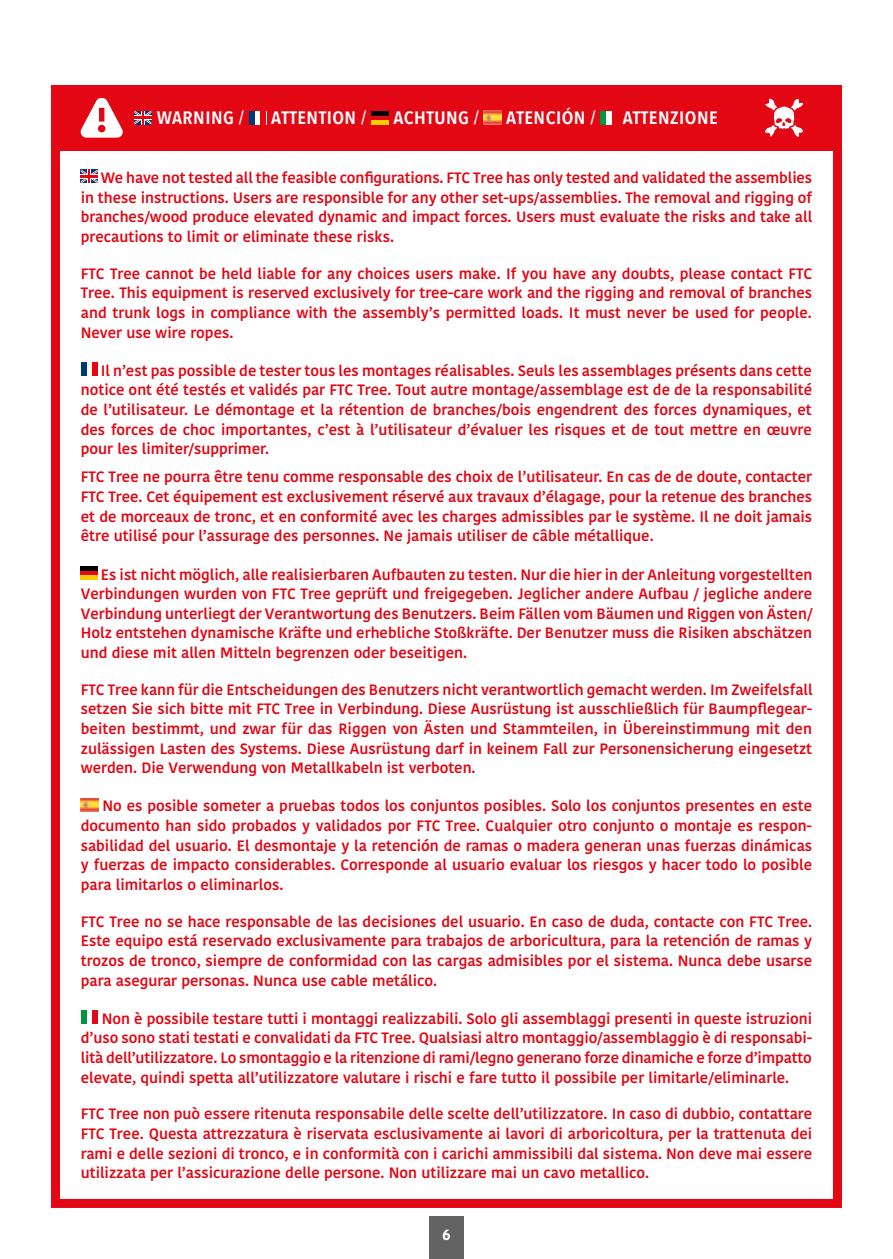
<style>
.page{position:relative;width:893px;height:1259px;background:#fff}
.page>*{position:absolute;margin:0;border:0;box-sizing:border-box;transform-origin:0 0}
.t1{font:600 18px "Avenir Next Condensed";letter-spacing:.025em;color:#fff;scale:1.1 1}
.t2{font:600 15px/19.5px "Kohinoor Devanagari";color:#e30613;text-align:justify}
.t3{font:700 15px "Kohinoor Devanagari";color:#fff}
</style>
<div class="page">
<div style="left:429px;top:1216px;width:34px;height:43px;background:#646363"></div>
<div style="left:51px;top:99px;width:791px;height:1109px;background:#fff;border:9px solid #e30613"></div>
<svg style="left:81px;top:170px;width:17px;height:13px"></svg>
<div style="left:81px;top:362px;width:6px;height:14px;background:#003973"></div>
<div style="left:92px;top:362px;width:6px;height:14px;background:#e30613"></div>
<svg style="left:81px;top:570px;width:17px;height:5px"></svg>
<hr style="left:81px;top:566px;width:17px;height:4px;background:#000">
<hr style="left:81px;top:575px;width:17px;height:4px;background:#fc0">
<img style="left:81px;top:798px;width:17px;height:13px">
<div style="left:81px;top:1010px;width:6px;height:13px;background:#009641"></div>
<div style="left:92px;top:1010px;width:6px;height:13px;background:#e30613"></div>
<div style="left:51px;top:85px;width:791px;height:65px;background:#e30613"></div>
<svg style="left:134px;top:111px;width:17px;height:13px"></svg>
<div style="left:249px;top:111px;width:17px;height:13px;background:#fff"></div>
<div style="left:249px;top:111px;width:6px;height:13px;background:#003973"></div>
<div style="left:260px;top:111px;width:6px;height:13px;background:#e30613"></div>
<svg style="left:371px;top:115px;width:17px;height:1px"></svg>
<hr style="left:371px;top:111px;width:17px;height:4px;background:#000">
<hr style="left:371px;top:120px;width:17px;height:4px;background:#fc0">
<img style="left:484px;top:111px;width:17px;height:13px">
<div style="left:600px;top:111px;width:18px;height:13px;background:#fff"></div>
<div style="left:600px;top:111px;width:6px;height:13px;background:#009641"></div>
<div style="left:612px;top:111px;width:6px;height:13px;background:#e30613"></div>
<svg style="left:81px;top:98px;width:42px;height:40px"></svg>
<div style="left:99px;top:108px;width:5px;height:14px;background:#e30613"></div>
<div style="left:98px;top:125px;width:7px;height:7px;background:#e30613;border-radius:50%"></div>
<svg style="left:765px;top:98px;width:39px;height:39px"></svg>
<p class="t1" style="left:157px;top:102px;width:81px">WARNING /</p>
<p class="t1" style="left:271px;top:102px;width:88px">ATTENTION /</p>
<p class="t1" style="left:393px;top:102px;width:79px">ACHTUNG /</p>
<p class="t1" style="left:506px;top:102px;width:83px">ATENCIÓN /</p>
<p class="t1" style="left:623px;top:102px;width:88px">ATTENZIONE</p>
<p class="t2" style="left:81px;top:168px;width:733px;text-indent:20px">We have not tested all the feasible configurations. FTC Tree has only tested and validated the assemblies in these instructions. Users are responsible for any other set-ups/assemblies. The removal and rigging of branches/wood produce elevated dynamic and impact forces. Users must evaluate the risks and take all precautions to limit or eliminate these risks.</p>
<p class="t2" style="left:81px;top:264px;width:733px">FTC Tree cannot be held liable for any choices users make. If you have any doubts, please contact FTC Tree. This equipment is reserved exclusively for tree-care work and the rigging and removal of branches and trunk logs in compliance with the assembly’s permitted loads. It must never be used for people.<br>Never use wire ropes.</p>
<p class="t2" style="left:81px;top:361px;width:733px;text-indent:20px">Il n’est pas possible de tester tous les montages réalisables. Seuls les assemblages présents dans cette notice ont été testés et validés par FTC Tree. Tout autre montage/assemblage est de de la responsabilité de l’utilisateur. Le démontage et la rétention de branches/bois engendrent des forces dynamiques, et des forces de choc importantes, c’est à l’utilisateur d’évaluer les risques et de tout mettre en œuvre pour les limiter/supprimer.</p>
<p class="t2" style="left:81px;top:467px;width:733px">FTC Tree ne pourra être tenu comme responsable des choix de l’utilisateur. En cas de de doute, contacter FTC Tree. Cet équipement est exclusivement réservé aux travaux d’élagage, pour la retenue des branches et de morceaux de tronc, et en conformité avec les charges admissibles par le système. Il ne doit jamais être utilisé pour l’assurage des personnes. Ne jamais utiliser de câble métallique.</p>
<p class="t2" style="left:81px;top:564px;width:733px;text-indent:20px">Es ist nicht möglich, alle realisierbaren Aufbauten zu testen. Nur die hier in der Anleitung vorgestellten Verbindungen wurden von FTC Tree geprüft und freigegeben. Jeglicher andere Aufbau / jegliche andere Verbindung unterliegt der Verantwortung des Benutzers. Beim Fällen vom Bäumen und Riggen von Ästen/ Holz entstehen dynamische Kräfte und erhebliche Stoßkräfte. Der Benutzer muss die Risiken abschätzen und diese mit allen Mitteln begrenzen oder beseitigen.</p>
<p class="t2" style="left:81px;top:680px;width:733px">FTC Tree kann für die Entscheidungen des Benutzers nicht verantwortlich gemacht werden. Im Zweifelsfall setzen Sie sich bitte mit FTC Tree in Verbindung. Diese Ausrüstung ist ausschließlich für Baumpflegear&shy;beiten bestimmt, und zwar für das Riggen von Ästen und Stammteilen, in Übereinstimmung mit den zulässigen Lasten des Systems. Diese Ausrüstung darf in keinem Fall zur Personensicherung eingesetzt werden. Die Verwendung von Metallkabeln ist verboten.</p>
<p class="t2" style="left:81px;top:796px;width:733px;text-indent:22px">No es posible someter a pruebas todos los conjuntos posibles. Solo los conjuntos presentes en este documento han sido probados y validados por FTC Tree. Cualquier otro conjunto o montaje es respon&shy;sabilidad del usuario. El desmontaje y la retención de ramas o madera generan unas fuerzas dinámicas y fuerzas de impacto considerables. Corresponde al usuario evaluar los riesgos y hacer todo lo posible para limitarlos o eliminarlos.</p>
<p class="t2" style="left:81px;top:911px;width:733px">FTC Tree no se hace responsable de las decisiones del usuario. En caso de duda, contacte con FTC Tree.<br>Este equipo está reservado exclusivamente para trabajos de arboricultura, para la retención de ramas y trozos de tronco, siempre de conformidad con las cargas admisibles por el sistema. Nunca debe usarse para asegurar personas. Nunca use cable metálico.</p>
<p class="t2" style="left:81px;top:1008px;width:733px;text-indent:21px">Non è possibile testare tutti i montaggi realizzabili. Solo gli assemblaggi presenti in queste istruzioni d’uso sono stati testati e convalidati da FTC Tree. Qualsiasi altro montaggio/assemblaggio è di responsabi&shy;lità dell’utilizzatore. Lo smontaggio e la ritenzione di rami/legno generano forze dinamiche e forze d’impatto elevate, quindi spetta all’utilizzatore valutare i rischi e fare tutto il possibile per limitarle/eliminarle.</p>
<p class="t2" style="left:81px;top:1104px;width:733px">FTC Tree non può essere ritenuta responsabile delle scelte dell’utilizzatore. In caso di dubbio, contattare FTC Tree. Questa attrezzatura è riservata esclusivamente ai lavori di arboricoltura, per la trattenuta dei rami e delle sezioni di tronco, e in conformità con i carichi ammissibili dal sistema. Non deve mai essere utilizzata per l’assicurazione delle persone. Non utilizzare mai un cavo metallico.</p>
<p class="t3" style="left:442px;top:1221px;width:10px">6</p>
</div>
